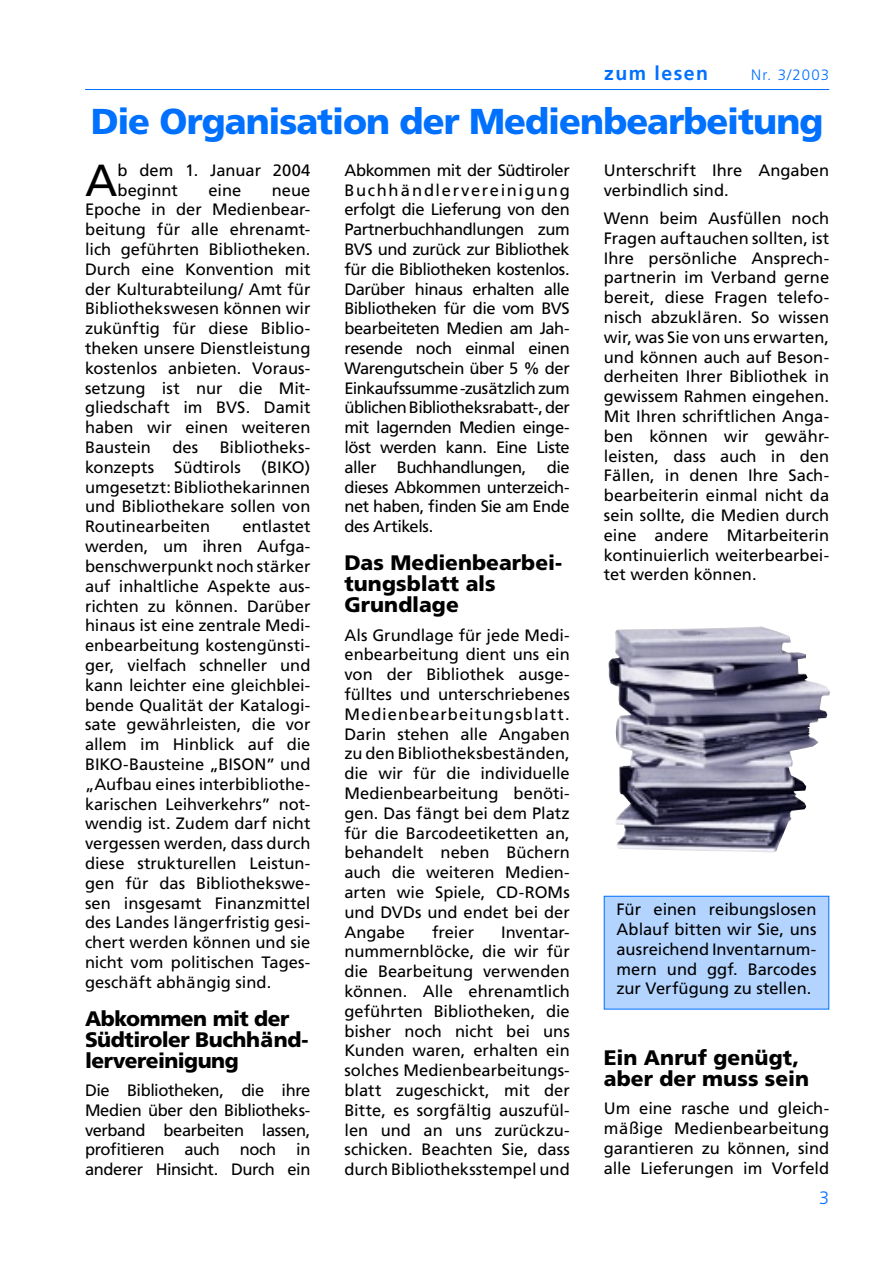
<style>
.page{position:relative;width:893px;height:1263px;background:#fff}
.page>*{position:absolute;margin:0;border:0;box-sizing:border-box;transform-origin:0 0}
.t1{font:44.85px "Frutiger";color:#000}
.t2{font:900 36px "Frutiger";letter-spacing:-.025em;color:#0070ff}
.t3{font:900 21px/21px "Frutiger";letter-spacing:-.005em;color:#000}
.t4{font:900 21px/21px "Frutiger";letter-spacing:-.025em;color:#000}
.t5{font:700 19.5px "Frutiger";letter-spacing:.075em;color:#0070ff}
.t6{font:300 18px "Frutiger";color:#0070ff}
.t7{font:16.5px/19.8px "Frutiger";letter-spacing:-.005em;color:#000;text-align:justify}
.t8{font:300 15px "Frutiger";letter-spacing:.075em;color:#0070ff}
</style>
<div class="page">
<hr style="left:85px;top:89px;width:744px;height:1px;background:#0070ff">
<div style="left:604px;top:896px;width:225px;height:113px;background:#b3d4ff"></div>
<div style="left:604px;top:896px;width:225px;height:113px;border:1px solid #0070ff"></div>
<img style="left:608px;top:626px;width:222px;height:226px">
<p class="t5" style="left:604px;top:61px;width:105px">zum lesen</p>
<p class="t8" style="left:751px;top:66px;width:79px">Nr. 3/2003</p>
<h2 class="t2" style="left:91px;top:100px;width:734px">Die Organisation der Medienbearbeitung</h2>
<h1 class="t1" style="left:85px;top:154px;width:34px">A</h1>
<p class="t7" style="left:117px;top:160px;width:194px">b dem 1. Januar 2004 beginnt</p>
<p class="t7" style="left:208px;top:180px;width:34px">eine</p>
<p class="t7" style="left:85px;top:180px;width:227px;text-indent:187px">neue Epoche in der Medienbear&shy;beitung für alle ehrenamt&shy;lich geführten Bibliotheken.<br>Durch eine Konvention mit der Kulturabteilung/ Amt für Bibliothekswesen können wir zukünftig für diese Biblio&shy;theken unsere Dienstleistung kostenlos anbieten. Voraus&shy;setzung ist nur die Mit&shy;gliedschaft im BVS. Damit haben wir einen weiteren Baustein</p>
<p class="t7" style="left:85px;top:437px;width:227px;text-indent:135px">Bibliotheks&shy;konzepts Südtirols (BIKO) umgesetzt: Bibliothekarinnen und Bibliothekare sollen von Routinearbeiten</p>
<p class="t7" style="left:172px;top:437px;width:27px">des</p>
<p class="t7" style="left:85px;top:516px;width:227px;text-indent:157px">entlastet werden, um ihren Aufga&shy;benschwerpunkt noch stärker auf inhaltliche Aspekte aus&shy;richten zu können. Darüber hinaus ist eine zentrale Medi&shy;enbearbeitung kostengünsti&shy;ger, vielfach schneller und kann leichter eine gleichblei&shy;bende Qualität der Katalogi&shy;sate gewährleisten, die vor allem im Hinblick auf die BIKO-Bausteine „BISON” und „Aufbau eines interbibliothe&shy;karischen Leihverkehrs” not&shy;wendig ist. Zudem darf nicht vergessen werden, dass durch diese strukturellen Leistun&shy;gen für das Bibliothekswe&shy;sen insgesamt Finanzmittel des Landes längerfristig gesi&shy;chert werden können und sie nicht vom politischen Tages&shy;geschäft abhängig sind.</p>
<p class="t4" style="left:85px;top:1007px;width:225px">Abkommen mit der<br>Südtiroler Buchhänd&shy;lervereinigung</p>
<p class="t7" style="left:85px;top:1080px;width:227px">Die Bibliotheken, die ihre Medien über den Bibliotheks&shy;verband bearbeiten lassen, profitieren auch noch in anderer Hinsicht. Durch ein</p>
<p class="t7" style="left:344px;top:160px;width:227px">Abkommen mit der Südtiroler Buchhändlervereinigung erfolgt die Lieferung von den Partnerbuchhandlungen zum BVS und zurück zur Bibliothek für die Bibliotheken kostenlos.<br>Darüber hinaus erhalten alle Bibliotheken für die vom BVS bearbeiteten Medien am Jah&shy;resende noch einmal einen Warengutschein über 5 % der Einkaufssumme -zusätzlich zum üblichen Bibliotheksrabatt-, der mit lagernden Medien einge&shy;löst werden kann. Eine Liste aller Buchhandlungen, die dieses Abkommen unterzeich&shy;net haben, finden Sie am Ende des Artikels.</p>
<p class="t3" style="left:344px;top:552px;width:219px">Das Medienbearbei&shy;tungsblatt als<br>Grundlage</p>
<p class="t7" style="left:344px;top:625px;width:227px">Als Grundlage für jede Medi&shy;enbearbeitung dient uns ein von der Bibliothek ausge&shy;fülltes und unterschriebenes Medienbearbeitungsblatt.<br>Darin stehen alle Angaben zu den Bibliotheksbeständen, die wir für die individuelle Medienbearbeitung benöti&shy;gen. Das fängt bei dem Platz für die Barcodeetiketten an, behandelt neben Büchern auch die weiteren Medien&shy;arten wie Spiele, CD-ROMs und DVDs und endet bei der Angabe</p>
<p class="t7" style="left:432px;top:922px;width:44px">freier</p>
<p class="t7" style="left:344px;top:922px;width:227px;text-indent:157px">Inventar&shy;nummernblöcke, die wir für die Bearbeitung verwenden können. Alle ehrenamtlich geführten Bibliotheken, die bisher noch nicht bei uns Kunden waren, erhalten ein solches Medienbearbeitungs&shy;blatt zugeschickt, mit der Bitte, es sorgfältig auszufül&shy;len und an uns zurückzu&shy;schicken. Beachten Sie, dass durch Bibliotheksstempel und</p>
<p class="t7" style="left:604px;top:160px;width:227px">Unterschrift Ihre Angaben verbindlich sind.</p>
<p class="t7" style="left:604px;top:208px;width:227px">Wenn beim Ausfüllen noch Fragen auftauchen sollten, ist Ihre persönliche Ansprech&shy;partnerin im Verband gerne bereit, diese Fragen telefo&shy;nisch abzuklären. So wissen wir, was Sie von uns erwarten, und können auch auf Beson&shy;derheiten Ihrer Bibliothek in gewissem Rahmen eingehen.<br>Mit Ihren schriftlichen Anga&shy;ben können wir gewähr&shy;leisten, dass auch in den Fällen, in denen Ihre Sach&shy;bearbeiterin einmal nicht da sein sollte, die Medien durch eine andere Mitarbeiterin kontinuierlich weiterbearbei&shy;tet werden können.</p>
<p class="t7" style="left:617px;top:899px;width:201px">Für einen reibungslosen Ablauf bitten wir Sie, uns ausreichend Inventarnum&shy;mern und ggf. Barcodes zur Verfügung zu stellen.</p>
<p class="t3" style="left:604px;top:1047px;width:207px">Ein Anruf genügt, aber der muss sein</p>
<p class="t7" style="left:604px;top:1098px;width:227px">Um eine rasche und gleich&shy;mäßige Medienbearbeitung garantieren zu können, sind alle Lieferungen im Vorfeld</p>
<p class="t6" style="left:819px;top:1188px;width:12px">3</p>
</div>
